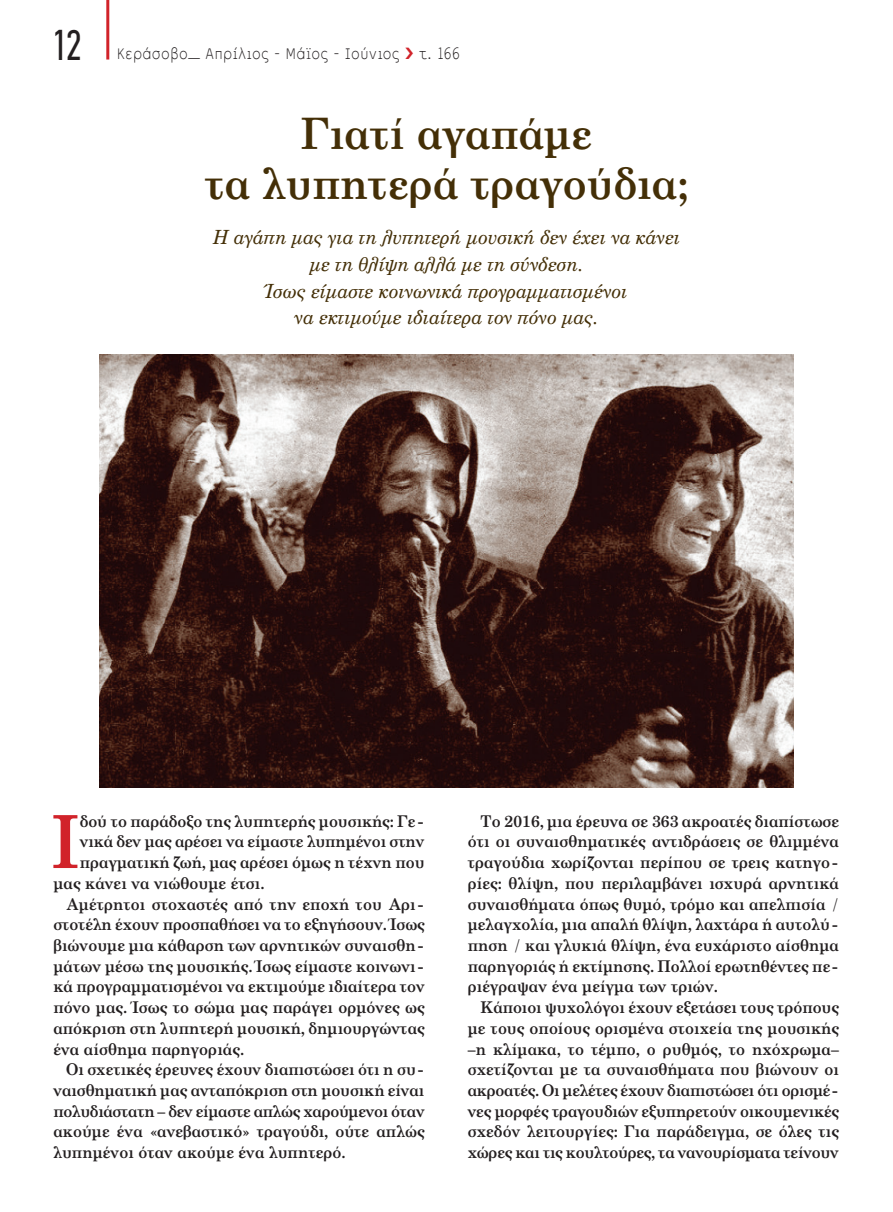
<style>
.page{position:relative;width:893px;height:1212px;background:#fff}
.page>*{position:absolute;margin:0;border:0;box-sizing:border-box;transform-origin:0 0}
.t1{font:500 73.8px "PF Century";color:#d1232a;scale:.92 1}
.t2{font:500 43.5px/50.7px "PF Century";letter-spacing:.005em;color:#442f07;text-align:center}
.t3{font:condensed 42px "CF Din";color:#231f20}
.t4{font:italic 19.5px/26.7px "PF Century";letter-spacing:.005em;color:#442f07;text-align:center}
.t5{font:16.5px "CF Sans";letter-spacing:.02em;color:#231f20}
.t6{font:500 16.2px/20.7px "PF Century";letter-spacing:.005em;color:#231f20;text-align:justify}
.t7{font:500 16.2px "PF Century";letter-spacing:-.02em;color:#231f20}
</style>
<div class="page">
<hr style="left:106px;top:0;width:3px;height:60px;background:#d1232a">
<img style="left:100px;top:354px;width:693px;height:434px">
<h3 class="t3" style="left:53px;top:22px;width:30px">12</h3>
<p class="t5" style="left:117px;top:45px;width:345px">Κεράσοβο_ Απρίλιος - Μάϊος - Ιούνιος τ. 166</p>
<h2 class="t2" style="left:205px;top:107px;width:484px">Γιατί αγαπάμε<br>τα λυπητερά τραγούδια;</h2>
<p class="t4" style="left:213px;top:223px;width:469px">Η αγάπη μας για τη λυπητερή μουσική δεν έχει να κάνει με τη θλίψη αλλά με τη σύνδεση.<br>Ίσως είμαστε κοινωνικά προγραμματισμένοι<br>να εκτιμούμε ιδιαίτερα τον πόνο μας.</p>
<h1 class="t1" style="left:52px;top:795px;width:32px">Ι</h1>
<p class="t6" style="left:80px;top:810px;width:346px">δού το παράδοξο της λυπητερής μουσικής: Γε-</p>
<p class="t6" style="left:80px;top:831px;width:346px">νικά δεν μας αρέσει να είμαστε λυπημένοι στην</p>
<p class="t6" style="left:80px;top:852px;width:346px">πραγματική ζωή, μας αρέσει όμως η τέχνη που</p>
<p class="t6" style="left:53px;top:872px;width:212px">μας κάνει να νιώθουμε έτσι.</p>
<p class="t6" style="left:66px;top:893px;width:360px">Αμέτρητοι στοχαστές από την εποχή του Αρι-</p>
<p class="t6" style="left:53px;top:914px;width:373px">στοτέλη έχουν προσπαθήσει να το εξηγήσουν. Ίσως</p>
<p class="t6" style="left:53px;top:934px;width:373px">βιώνουμε μια κάθαρση των αρνητικών συναισθη-</p>
<p class="t6" style="left:53px;top:955px;width:373px">μάτων μέσω της μουσικής. Ίσως είμαστε κοινωνι-</p>
<p class="t6" style="left:53px;top:976px;width:373px">κά προγραμματισμένοι να εκτιμούμε ιδιαίτερα τον</p>
<p class="t6" style="left:53px;top:997px;width:373px">πόνο μας. Ίσως το σώμα μας παράγει ορμόνες ως</p>
<p class="t6" style="left:53px;top:1017px;width:373px">απόκριση στη λυπητερή μουσική, δημιουργώντας</p>
<p class="t6" style="left:53px;top:1038px;width:192px">ένα αίσθημα παρηγοριάς.</p>
<p class="t6" style="left:66px;top:1059px;width:360px">Οι σχετικές έρευνες έχουν διαπιστώσει ότι η συ-</p>
<p class="t6" style="left:53px;top:1079px;width:372px">ναισθηματική μας ανταπόκριση στη μουσική είναι</p>
<p class="t7" style="left:53px;top:1100px;width:373px">πολυδιάστατη – δεν είμαστε απλώς χαρούμενοι όταν</p>
<p class="t6" style="left:53px;top:1121px;width:373px">ακούμε ένα «ανεβαστικό» τραγούδι, ούτε απλώς</p>
<p class="t6" style="left:53px;top:1141px;width:293px">λυπημένοι όταν ακούμε ένα λυπητερό.</p>
<p class="t6" style="left:468px;top:810px;width:373px;text-indent:13px">Το 2016, μια έρευνα σε 363 ακροατές διαπίστωσε ότι οι συναισθηματικές αντιδράσεις σε θλιμμένα τραγούδια χωρίζονται περίπου σε τρεις κατηγο&shy;ρίες: θλίψη, που περιλαμβάνει ισχυρά αρνητικά συναισθήματα όπως θυμό, τρόμο και απελπισία / μελαγχολία, μια απαλή θλίψη, λαχτάρα ή αυτολύ&shy;πηση / και γλυκιά θλίψη, ένα ευχάριστο αίσθημα παρηγοριάς ή εκτίμησης. Πολλοί ερωτηθέντες πε&shy;ριέγραψαν ένα μείγμα των τριών.</p>
<p class="t6" style="left:468px;top:997px;width:373px;text-indent:13px">Κάποιοι ψυχολόγοι έχουν εξετάσει τους τρόπους με τους οποίους ορισμένα στοιχεία της μουσικής –η κλίμακα, το τέμπο, ο ρυθμός, το ηχόχρωμα– σχετίζονται με τα συναισθήματα που βιώνουν οι ακροατές. Οι μελέτες έχουν διαπιστώσει ότι ορισμέ&shy;νες μορφές τραγουδιών εξυπηρετούν οικουμενικές σχεδόν λειτουργίες: Για παράδειγμα, σε όλες τις χώρες και τις κουλτούρες, τα νανουρίσματα τείνουν</p>
</div>
